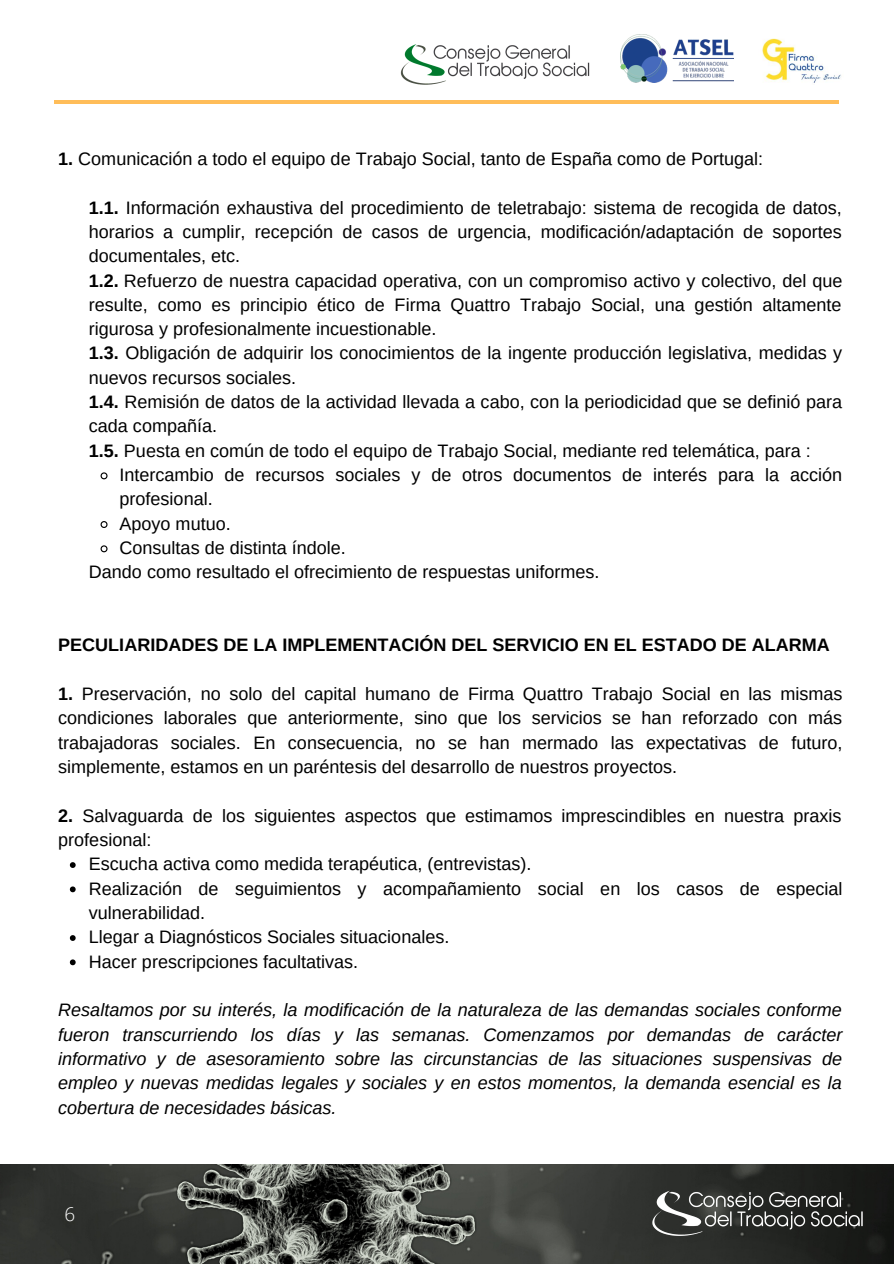
<style>
.page{position:relative;width:894px;height:1264px;background:#fff}
.page>*{position:absolute;margin:0;border:0;box-sizing:border-box;transform-origin:0 0}
.t1{font:300 18.9px "Open Sans";color:#fff}
.t2{font:18px/24.3px "Arimo";color:#000}
.t3{font:italic 18px/24.3px "Arimo";color:#000;text-align:justify}
.t4{font:700 18px "Arimo";color:#000}
.s1{font-weight:700}
</style>
<div class="page">
<hr style="left:55px;top:100px;width:783px;height:3px;background:#ffbd59">
<img style="left:0;top:1164px;width:582px;height:99px">
<img style="left:582px;top:1164px;width:311px;height:99px">
<img style="left:400px;top:44px;width:190px;height:41px">
<svg style="left:100px;top:472px;width:8px;height:8px"></svg>
<svg style="left:100px;top:521px;width:8px;height:7px"></svg>
<svg style="left:100px;top:545px;width:8px;height:8px"></svg>
<svg style="left:70px;top:862px;width:6px;height:6px"></svg>
<svg style="left:70px;top:886px;width:6px;height:6px"></svg>
<svg style="left:70px;top:935px;width:6px;height:5px"></svg>
<svg style="left:70px;top:959px;width:6px;height:6px"></svg>
<img style="left:762px;top:38px;width:79px;height:45px">
<img style="left:620px;top:35px;width:113px;height:47px">
<p class="t2" style="left:58px;top:146px;width:706px"><span class="s1">1.</span> Comunicación a todo el equipo de Trabajo Social, tanto de España como de Portugal:</p>
<p class="t2" style="left:89px;top:195px;width:754px"><span class="s1">1.1.</span> Información exhaustiva del procedimiento de teletrabajo: sistema de recogida de datos, horarios a cumplir, recepción de casos de urgencia, modificación/adaptación de soportes documentales, etc.<br><span class="s1">1.2.</span> Refuerzo de nuestra capacidad operativa, con un compromiso activo y colectivo, del que resulte, como es principio ético de Firma Quattro Trabajo Social, una gestión altamente rigurosa y profesionalmente incuestionable.<br><span class="s1">1.3.</span> Obligación de adquirir los conocimientos de la ingente producción legislativa, medidas y nuevos recursos sociales.<br><span class="s1">1.4.</span> Remisión de datos de la actividad llevada a cabo, con la periodicidad que se definió para cada compañía.<br><span class="s1">1.5.</span> Puesta en común de todo el equipo de Trabajo Social, mediante red telemática, para :</p>
<p class="t2" style="left:119px;top:462px;width:723px">Intercambio de recursos sociales y de otros documentos de interés para la acción profesional.<br>Apoyo mutuo.<br>Consultas de distinta índole.</p>
<p class="t2" style="left:89px;top:560px;width:512px">Dando como resultado el ofrecimiento de respuestas uniformes.</p>
<p class="t4" style="left:58px;top:635px;width:772px">PECULIARIDADES DE LA IMPLEMENTACIÓN DEL SERVICIO EN EL ESTADO DE ALARMA</p>
<p class="t2" style="left:58px;top:681px;width:785px;text-align:justify"><span class="s1">1.</span> Preservación, no solo del capital humano de Firma Quattro Trabajo Social en las mismas condiciones laborales que anteriormente, sino que los servicios se han reforzado con más trabajadoras sociales. En consecuencia, no se han mermado las expectativas de futuro, simplemente, estamos en un paréntesis del desarrollo de nuestros proyectos.</p>
<p class="t2" style="left:58px;top:803px;width:784px"><span class="s1">2.</span> Salvaguarda de los siguientes aspectos que estimamos imprescindibles en nuestra praxis profesional:</p>
<p class="t2" style="left:89px;top:851px;width:754px">Escucha activa como medida terapéutica, (entrevistas).<br>Realización de seguimientos y acompañamiento social en los casos de especial vulnerabilidad.<br>Llegar a Diagnósticos Sociales situacionales.<br>Hacer prescripciones facultativas.</p>
<p class="t3" style="left:58px;top:997px;width:785px">Resaltamos por su interés, la modificación de la naturaleza de las demandas sociales conforme fueron transcurriendo los días y las semanas. Comenzamos por demandas de carácter informativo y de asesoramiento sobre las circunstancias de las situaciones suspensivas de empleo y nuevas medidas legales y sociales y en estos momentos, la demanda esencial es la cobertura de necesidades básicas.</p>
<p class="t1" style="left:65px;top:1201px;width:12px">6</p>
</div>
